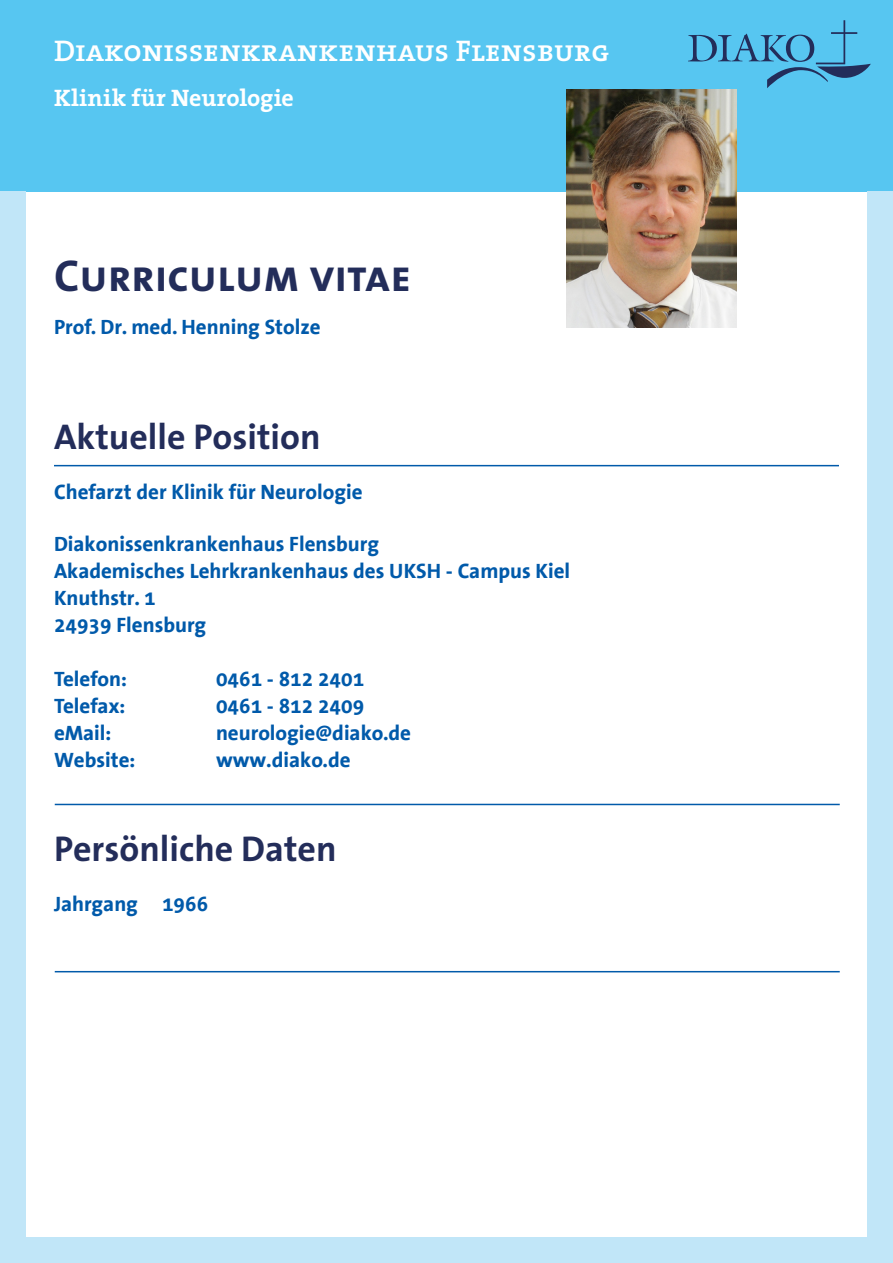
<style>
.page{position:relative;width:893px;height:1263px;background:#fff}
.page>*{position:absolute;margin:0;border:0;box-sizing:border-box;transform-origin:0 0}
.t1{font:45px "The Sans Bold Caps";color:#232d5a}
.t2{font:700 36px "The Sans";color:#232d5a}
.t3{font:30px "The Serif Semi Bold Caps";color:#fff}
.t4{font:700 24px "The Serif";letter-spacing:.005em;color:#fff}
.t5{font:700 21px/27px "The Sans Office";color:#015aaa}
</style>
<div class="page">
<div style="left:0;top:0;width:893px;height:191px;background:#57c6f1"></div>
<svg style="left:688px;top:20px;width:183px;height:68px"></svg>
<img style="left:567px;top:89px;width:170px;height:238px">
<div style="left:0;top:191px;width:26px;height:1072px;background:#c1e6f8"></div>
<div style="left:867px;top:191px;width:26px;height:1072px;background:#c1e6f8"></div>
<div style="left:0;top:1237px;width:893px;height:26px;background:#c1e6f8"></div>
<hr style="left:54px;top:465px;width:785px;height:1px;background:#015aaa">
<hr style="left:55px;top:971px;width:785px;height:1px;background:#015aaa">
<hr style="left:55px;top:804px;width:785px;height:1px;background:#015aaa">
<h3 class="t3" style="left:54px;top:26px;width:557px">Diakonissenkrankenhaus Flensburg</h3>
<p class="t4" style="left:54px;top:78px;width:241px">Klinik für Neurologie</p>
<h1 class="t1" style="left:54px;top:238px;width:359px">Curriculum vitae</h1>
<p class="t5" style="left:54px;top:314px;width:268px">Prof. Dr. med. Henning Stolze</p>
<h2 class="t2" style="left:54px;top:406px;width:268px">Aktuelle Position</h2>
<p class="t5" style="left:54px;top:479px;width:310px">Chefarzt der Klinik für Neurologie</p>
<p class="t5" style="left:54px;top:531px;width:518px">Diakonissenkrankenhaus Flensburg<br>Akademisches Lehrkrankenhaus des UKSH - Campus Kiel<br>Knuthstr. 1<br>24939 Flensburg</p>
<p class="t5" style="left:54px;top:666px;width:75px">Telefon:</p>
<p class="t5" style="left:216px;top:666px;width:150px">0461 - 812 2401</p>
<p class="t5" style="left:54px;top:693px;width:73px">Telefax:</p>
<p class="t5" style="left:216px;top:693px;width:150px">0461 - 812 2409</p>
<p class="t5" style="left:54px;top:720px;width:59px">eMail:</p>
<p class="t5" style="left:216px;top:720px;width:197px">neurologie@diako.de</p>
<p class="t5" style="left:54px;top:747px;width:83px">Website:</p>
<p class="t5" style="left:216px;top:747px;width:136px">www.diako.de</p>
<h2 class="t2" style="left:54px;top:818px;width:284px">Persönliche Daten</h2>
<p class="t5" style="left:54px;top:891px;width:156px">Jahrgang 1966</p>
</div>
